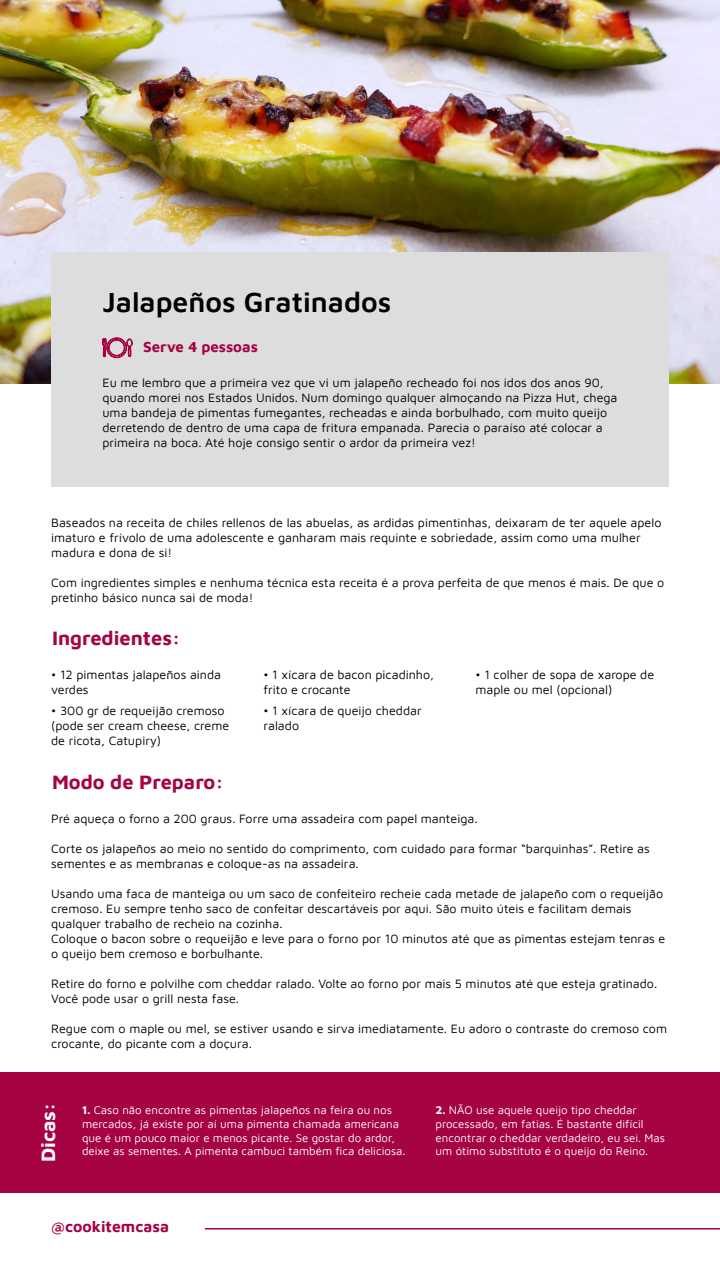
<style>
.page{position:relative;width:720px;height:1280px;background:#fff}
.page>*{position:absolute;margin:0;border:0;box-sizing:border-box;transform-origin:0 0}
.t1{font:600 28.5px "Maven Pro";color:#000}
.t2{font:700 20px "Maven Pro";color:#a50343}
.t3{font:700 20px "Maven Pro";color:#fff}
.t4{font:700 15.8px "Maven Pro";color:#a50343}
.t5{font:700 15px "Maven Pro";color:#a50343}
.t6{font:12.5px/15px "Maven Pro";color:#000}
.t7{font:11.5px/13.8px "Maven Pro";color:#fff}
.s1{font-weight:700}
</style>
<div class="page">
<img style="left:0;top:0;width:720px;height:384px">
<div style="left:51px;top:253px;width:618px;height:234px;background:#ddd"></div>
<hr style="left:205px;top:1228px;width:515px;height:2px;background:#a50343">
<svg style="left:102px;top:337px;width:31px;height:22px"></svg>
<div style="left:0;top:1072px;width:720px;height:121px;background:#a50343"></div>
<h1 class="t1" style="left:102px;top:283px;width:290px">Jalapeños Gratinados</h1>
<p class="t5" style="left:143px;top:337px;width:116px">Serve 4 pessoas</p>
<p class="t6" style="left:102px;top:374px;width:517px">Eu me lembro que a primeira vez que vi um jalapeño recheado foi nos idos dos anos 90, quando morei nos Estados Unidos. Num domingo qualquer almoçando na Pizza Hut, chega uma bandeja de pimentas fumegantes, recheadas e ainda borbulhado, com muito queijo derretendo de dentro de uma capa de fritura empanada. Parecia o paraíso até colocar a primeira na boca. Até hoje consigo sentir o ardor da primeira vez!</p>
<p class="t6" style="left:51px;top:515px;width:612px">Baseados na receita de chiles rellenos de las abuelas, as ardidas pimentinhas, deixaram de ter aquele apelo imaturo e frívolo de uma adolescente e ganharam mais requinte e sobriedade, assim como uma mulher madura e dona de si!</p>
<p class="t6" style="left:51px;top:575px;width:615px">Com ingredientes simples e nenhuma técnica esta receita é a prova perfeita de que menos é mais. De que o pretinho básico nunca sai de moda!</p>
<h2 class="t2" style="left:52px;top:625px;width:130px">Ingredientes:</h2>
<p class="t6" style="left:51px;top:666px;width:171px">• 12 pimentas jalapeños ainda verdes</p>
<p class="t6" style="left:51px;top:702px;width:180px">• 300 gr de requeijão cremoso (pode ser cream cheese, creme de ricota, Catupiry)</p>
<h2 class="t2" style="left:52px;top:769px;width:173px">Modo de Preparo:</h2>
<p class="t6" style="left:263px;top:666px;width:172px">• 1 xícara de bacon picadinho, frito e crocante</p>
<p class="t6" style="left:263px;top:702px;width:160px">• 1 xícara de queijo cheddar ralado</p>
<p class="t6" style="left:476px;top:666px;width:180px">• 1 colher de sopa de xarope de maple ou mel (opcional)</p>
<p class="t6" style="left:51px;top:810px;width:428px">Pré aqueça o forno a 200 graus. Forre uma assadeira com papel manteiga.</p>
<p class="t6" style="left:51px;top:840px;width:600px">Corte os jalapeños ao meio no sentido do comprimento, com cuidado para formar “barquinhas”. Retire as sementes e as membranas e coloque-as na assadeira.</p>
<p class="t6" style="left:51px;top:885px;width:616px">Usando uma faca de manteiga ou um saco de confeiteiro recheie cada metade de jalapeño com o requeijão cremoso. Eu sempre tenho saco de confeitar descartáveis por aqui. São muito úteis e facilitam demais qualquer trabalho de recheio na cozinha.<br>Coloque o bacon sobre o requeijão e leve para o forno por 10 minutos até que as pimentas estejam tenras e o queijo bem cremoso e borbulhante.</p>
<p class="t6" style="left:51px;top:975px;width:608px">Retire do forno e polvilhe com cheddar ralado. Volte ao forno por mais 5 minutos até que esteja gratinado.<br>Você pode usar o grill nesta fase.</p>
<p class="t6" style="left:51px;top:1020px;width:617px">Regue com o maple ou mel, se estiver usando e sirva imediatamente. Eu adoro o contraste do cremoso com crocante, do picante com a doçura.</p>
<h2 class="t3" style="left:35px;top:1162px;width:61px;rotate:-90deg">Dicas:</h2>
<p class="t7" style="left:82px;top:1102px;width:325px"><span class="s1">1.</span> Caso não encontre as pimentas jalapeños na feira ou nos mercados, já existe por aí uma pimenta chamada americana que é um pouco maior e menos picante. Se gostar do ardor, deixe as sementes. A pimenta cambuci também fica deliciosa.</p>
<p class="t7" style="left:436px;top:1102px;width:231px"><span class="s1">2.</span> NÃO use aquele queijo tipo cheddar processado, em fatias. É bastante difícil encontrar o cheddar verdadeiro, eu sei. Mas</p>
<p class="t7" style="left:436px;top:1144px;width:214px">um ótimo substituto é o queijo do Reino.</p>
<p class="t4" style="left:51px;top:1216px;width:120px">@cookitemcasa</p>
</div>
